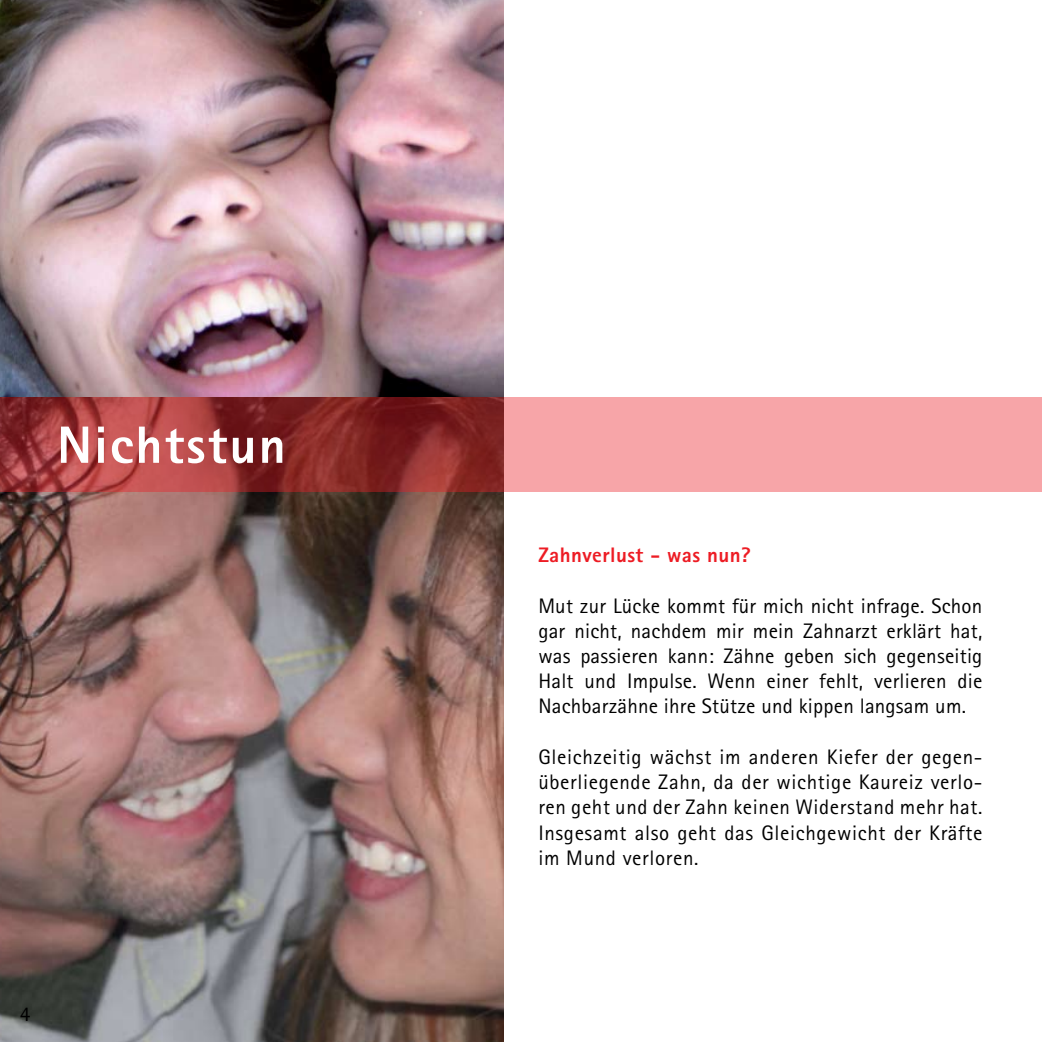
<style>
.page{position:relative;width:1042px;height:1042px;background:#fff}
.page>*{position:absolute;margin:0;border:0;box-sizing:border-box;transform-origin:0 0}
.t1{font:800 52.5px "Rotis Sans Serif";letter-spacing:.04em;color:#fff}
.t2{font:21px/25.2px "Rotis Sans Serif";letter-spacing:.02em;color:#000;text-align:justify}
.t3{font:800 21px "Rotis Sans Serif";letter-spacing:.02em;color:#ed1c24}
</style>
<div class="page">
<img style="left:0;top:491px;width:504px;height:551px">
<img style="left:0;top:0;width:504px;height:397px">
<svg style="left:0;top:397px;width:1042px;height:94px;background:#c66d6e"></svg>
<h1 class="t1" style="left:57px;top:412px;width:230px">Nichtstun</h1>
<p class="t2" style="left:20px;top:1001px;width:12px">4</p>
<p class="t3" style="left:538px;top:542px;width:214px">Zahnverlust - was nun?</p>
<p class="t2" style="left:538px;top:593px;width:446px">Mut zur Lücke kommt für mich nicht infrage. Schon gar nicht, nachdem mir mein Zahnarzt erklärt hat, was passieren kann: Zähne geben sich gegenseitig Halt und Impulse. Wenn einer fehlt, verlieren die Nachbarzähne ihre Stütze und kippen langsam um.</p>
<p class="t2" style="left:538px;top:744px;width:446px">Gleichzeitig wächst im anderen Kiefer der gegen&shy;überliegende Zahn, da der wichtige Kaureiz verlo&shy;ren geht und der Zahn keinen Widerstand mehr hat.<br>Insgesamt also geht das Gleichgewicht der Kräfte im Mund verloren.</p>
</div>
